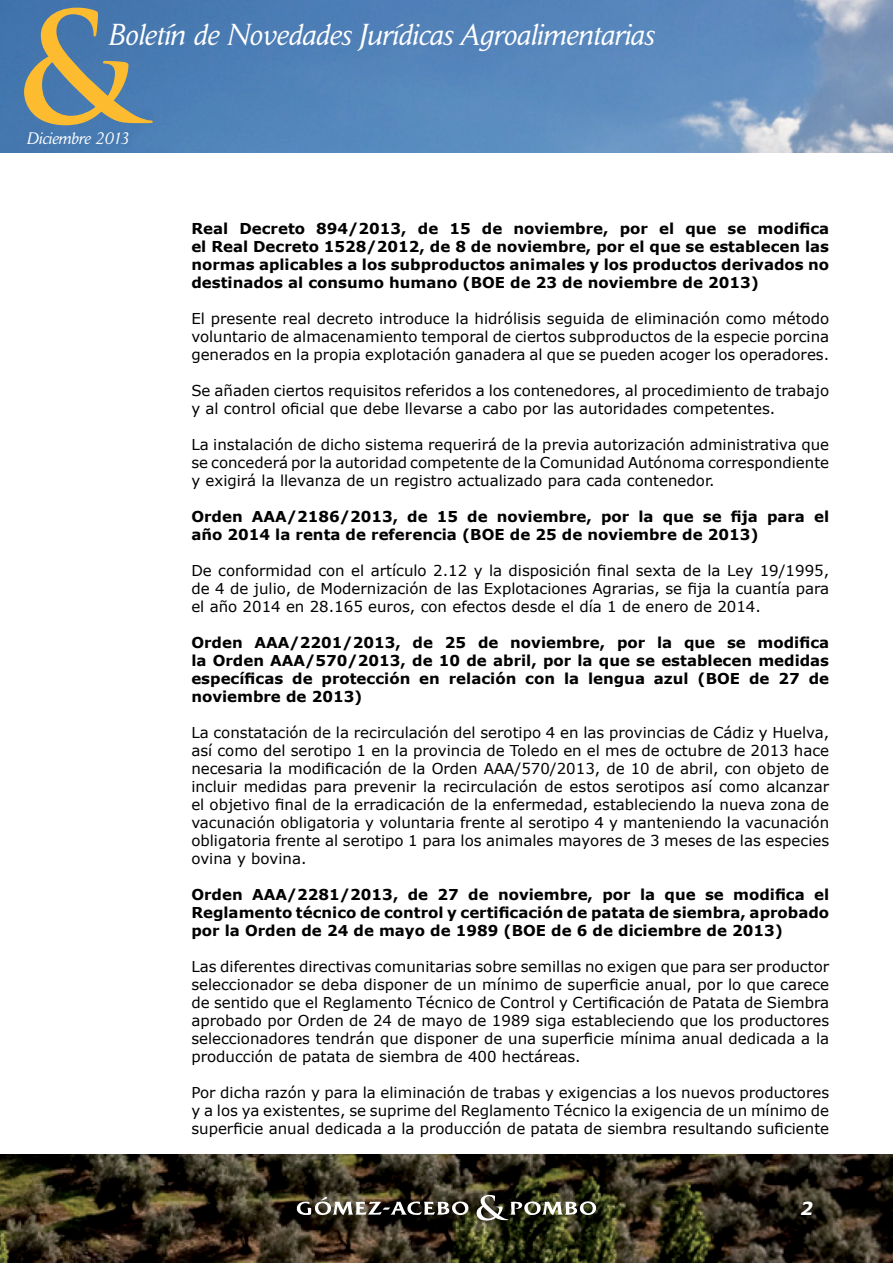
<style>
.page{position:relative;width:893px;height:1263px;background:#fff}
.page>*{position:absolute;margin:0;border:0;box-sizing:border-box;transform-origin:0 0}
.t1{font:700 150px "Trajan Pro";color:#fdbb30}
.t2{font:italic 30px "Daily News BQ";color:#fff}
.t3{font:italic 700 18px "Verdana";color:#fff}
.t4{font:italic 16.5px "Daily News BQ";color:#fff}
.t5{font:15px/18px "Verdana";color:#000;text-align:justify}
.t6{font:700 15px/18px "Verdana";color:#000;text-align:justify}
</style>
<div class="page">
<img style="left:0;top:1154px;width:893px;height:109px">
<img style="left:0;top:0;width:893px;height:152px">
<img style="left:297px;top:1195px;width:299px;height:26px">
<h1 class="t1" style="left:15px;top:-25px;width:126px">&amp;</h1>
<h2 class="t2" style="left:108px;top:17px;width:547px">Boletín de Novedades Jurídicas Agroalimentarias</h2>
<p class="t4" style="left:27px;top:129px;width:104px">Diciembre 2013</p>
<p class="t6" style="left:191px;top:219px;width:639px">Real Decreto 894/2013, de 15 de noviembre, por el que se modifica el Real Decreto 1528/2012, de 8 de noviembre, por el que se establecen las normas aplicables a los subproductos animales y los productos derivados no destinados al consumo humano (BOE de 23 de noviembre de 2013)</p>
<p class="t5" style="left:191px;top:309px;width:639px">El presente real decreto introduce la hidrólisis seguida de eliminación como método voluntario de almacenamiento temporal de ciertos subproductos de la especie porcina generados en la propia explotación ganadera al que se pueden acoger los operadores.</p>
<p class="t5" style="left:191px;top:381px;width:639px">Se añaden ciertos requisitos referidos a los contenedores, al procedimiento de trabajo y al control oficial que debe llevarse a cabo por las autoridades competentes.</p>
<p class="t5" style="left:191px;top:435px;width:639px">La instalación de dicho sistema requerirá de la previa autorización administrativa que se concederá por la autoridad competente de la Comunidad Autónoma correspondiente y exigirá la llevanza de un registro actualizado para cada contenedor.</p>
<p class="t6" style="left:191px;top:507px;width:639px">Orden AAA/2186/2013, de 15 de noviembre, por la que se fija para el año 2014 la renta de referencia (BOE de 25 de noviembre de 2013)</p>
<p class="t5" style="left:191px;top:561px;width:639px">De conformidad con el artículo 2.12 y la disposición final sexta de la Ley 19/1995, de 4 de julio, de Modernización de las Explotaciones Agrarias, se fija la cuantía para el año 2014 en 28.165 euros, con efectos desde el día 1 de enero de 2014.</p>
<p class="t6" style="left:191px;top:633px;width:639px">Orden AAA/2201/2013, de 25 de noviembre, por la que se modifica la Orden AAA/570/2013, de 10 de abril, por la que se establecen medidas específicas de protección en relación con la lengua azul (BOE de 27 de noviembre de 2013)</p>
<p class="t5" style="left:191px;top:723px;width:639px">La constatación de la recirculación del serotipo 4 en las provincias de Cádiz y Huelva, así como del serotipo 1 en la provincia de Toledo en el mes de octubre de 2013 hace necesaria la modificación de la Orden AAA/570/2013, de 10 de abril, con objeto de incluir medidas para prevenir la recirculación de estos serotipos así como alcanzar el objetivo final de la erradicación de la enfermedad, estableciendo la nueva zona de vacunación obligatoria y voluntaria frente al serotipo 4 y manteniendo la vacunación obligatoria frente al serotipo 1 para los animales mayores de 3 meses de las especies ovina y bovina.</p>
<p class="t6" style="left:191px;top:885px;width:639px">Orden AAA/2281/2013, de 27 de noviembre, por la que se modifica el Reglamento técnico de control y certificación de patata de siembra, aprobado por la Orden de 24 de mayo de 1989 (BOE de 6 de diciembre de 2013)</p>
<p class="t5" style="left:191px;top:957px;width:639px">Las diferentes directivas comunitarias sobre semillas no exigen que para ser productor seleccionador se deba disponer de un mínimo de superficie anual, por lo que carece de sentido que el Reglamento Técnico de Control y Certificación de Patata de Siembra aprobado por Orden de 24 de mayo de 1989 siga estableciendo que los productores seleccionadores tendrán que disponer de una superficie mínima anual dedicada a la producción de patata de siembra de 400 hectáreas.</p>
<p class="t5" style="left:191px;top:1083px;width:639px">Por dicha razón y para la eliminación de trabas y exigencias a los nuevos productores y a los ya existentes, se suprime del Reglamento Técnico la exigencia de un mínimo de superficie anual dedicada a la producción de patata de siembra resultando suficiente</p>
<p class="t3" style="left:800px;top:1195px;width:14px">2</p>
</div>
